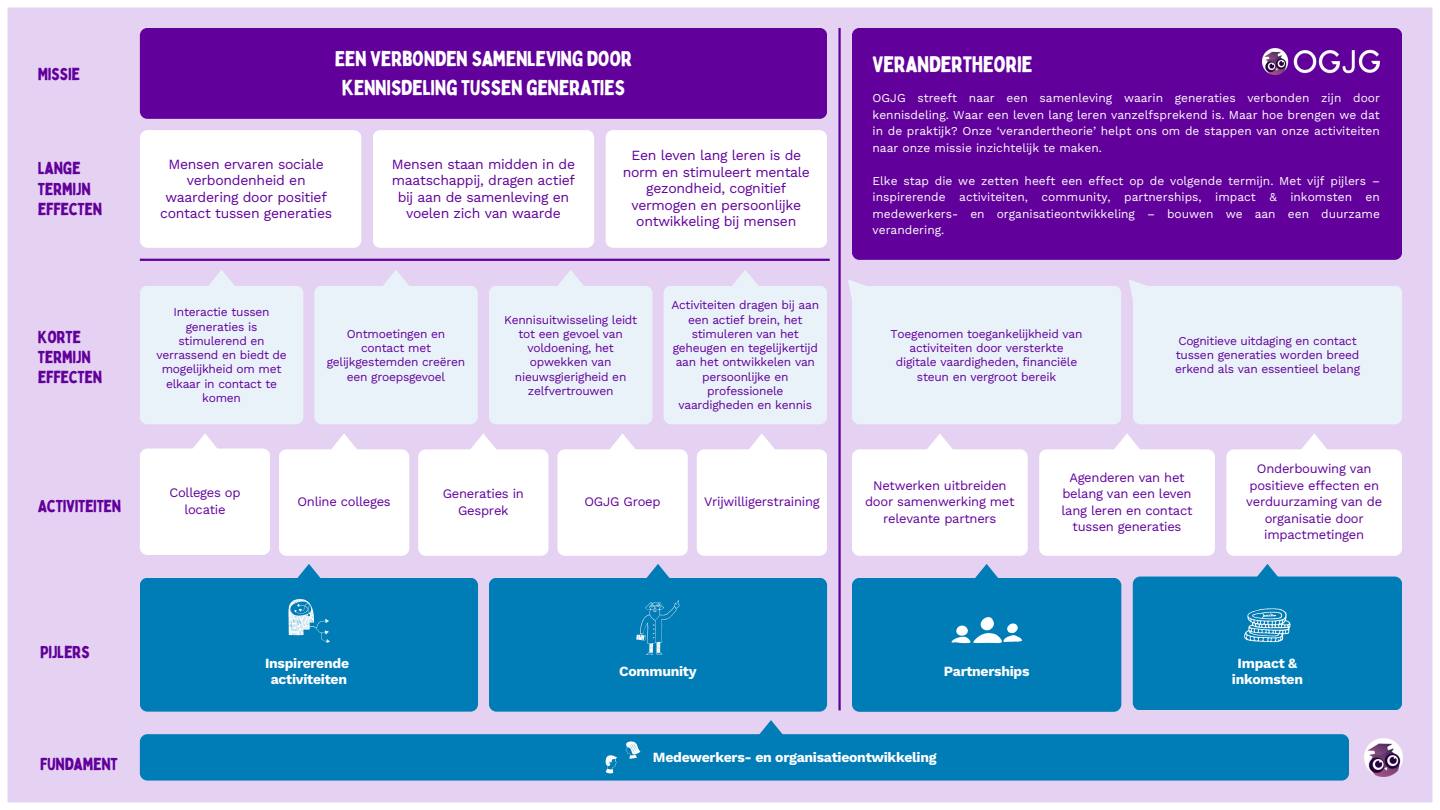
<style>
.page{position:relative;width:1440px;height:810px;background:#fff}
.page>*{position:absolute;margin:0;border:0;box-sizing:border-box;transform-origin:0 0}
.t1{font:22px "Bobby Jones";letter-spacing:-.02em;color:#fff}
.t2{font:21px/29.2px "Bobby Jones";letter-spacing:-.02em;color:#fff;text-align:center}
.t3{font:17px/20.2px "Bobby Jones";letter-spacing:-.02em;color:#61009b}
.t4{font:14px/16.5px "Work Sans";letter-spacing:-.02em;color:#61009b;text-align:center}
.t5{font:700 14px/16.5px "Work Sans";letter-spacing:-.02em;color:#fff;text-align:center}
.t6{font:13px/16.5px "Work Sans";letter-spacing:-.02em;color:#61009b;text-align:center}
.t7{font:12px/14.2px "Work Sans";letter-spacing:-.02em;color:#61009b;text-align:center}
.t8{font:12px/16.5px "Work Sans";color:#fff;text-align:justify}
</style>
<div class="page">
<div style="left:7px;top:7px;width:1426px;height:796px;background:#e5d1f1"></div>
<div style="left:852px;top:28px;width:550px;height:232px;background:#61009b;border-radius:8px"></div>
<div style="left:140px;top:130px;width:221px;height:118px;background:#fff;border-radius:8px"></div>
<div style="left:373px;top:130px;width:221px;height:118px;background:#fff;border-radius:8px"></div>
<div style="left:140px;top:28px;width:687px;height:91px;background:#61009b;border-radius:8px"></div>
<div style="left:606px;top:130px;width:221px;height:118px;background:#fff;border-radius:8px"></div>
<hr style="left:140px;top:259px;width:690px;height:2px;background:#61009b">
<div style="left:140px;top:286px;width:163px;height:138px;background:#eaf2f9;border-radius:8px"></div>
<div style="left:314px;top:286px;width:164px;height:138px;background:#eaf2f9;border-radius:8px"></div>
<div style="left:489px;top:286px;width:163px;height:138px;background:#eaf2f9;border-radius:7px"></div>
<div style="left:664px;top:286px;width:163px;height:138px;background:#eaf2f9;border-radius:8px"></div>
<div style="left:852px;top:286px;width:269px;height:138px;background:#eaf2f9;border-radius:8px"></div>
<div style="left:1133px;top:286px;width:269px;height:138px;background:#eaf2f9;border-radius:8px"></div>
<div style="left:140px;top:449px;width:130px;height:106px;background:#fff;border-radius:8px"></div>
<div style="left:1039px;top:449px;width:176px;height:107px;background:#fff;border-radius:8px"></div>
<div style="left:852px;top:449px;width:176px;height:107px;background:#fff;border-radius:7px"></div>
<div style="left:1226px;top:449px;width:176px;height:107px;background:#fff;border-radius:8px"></div>
<div style="left:279px;top:449px;width:130px;height:107px;background:#fff;border-radius:8px"></div>
<div style="left:418px;top:449px;width:130px;height:107px;background:#fff;border-radius:8px"></div>
<div style="left:557px;top:449px;width:131px;height:107px;background:#fff;border-radius:8px"></div>
<svg style="left:191px;top:433px;width:28px;height:16px"></svg>
<svg style="left:330px;top:433px;width:28px;height:17px"></svg>
<svg style="left:470px;top:433px;width:27px;height:16px"></svg>
<svg style="left:609px;top:433px;width:27px;height:16px"></svg>
<svg style="left:926px;top:433px;width:27px;height:17px"></svg>
<svg style="left:1113px;top:433px;width:28px;height:17px"></svg>
<svg style="left:1301px;top:433px;width:27px;height:17px"></svg>
<svg style="left:208px;top:270px;width:27px;height:16px"></svg>
<svg style="left:382px;top:270px;width:28px;height:16px"></svg>
<svg style="left:557px;top:270px;width:27px;height:16px"></svg>
<svg style="left:732px;top:270px;width:27px;height:16px"></svg>
<div style="left:140px;top:578px;width:338px;height:134px;background:#007cb7;border-radius:8px"></div>
<svg style="left:288px;top:599px;width:42px;height:44px"></svg>
<hr style="left:838px;top:28px;width:3px;height:682px;background:#61009b">
<div style="left:489px;top:578px;width:338px;height:134px;background:#007cb7;border-radius:8px"></div>
<svg style="left:636px;top:600px;width:43px;height:55px"></svg>
<div style="left:852px;top:578px;width:269px;height:134px;background:#007cb7;border-radius:8px"></div>
<div style="left:1133px;top:577px;width:269px;height:133px;background:#007cb7;border-radius:8px"></div>
<svg style="left:951px;top:617px;width:71px;height:26px"></svg>
<svg style="left:1244px;top:608px;width:47px;height:34px"></svg>
<svg style="left:973px;top:564px;width:27px;height:14px"></svg>
<svg style="left:1254px;top:564px;width:27px;height:13px"></svg>
<svg style="left:295px;top:564px;width:28px;height:14px"></svg>
<svg style="left:644px;top:564px;width:28px;height:14px"></svg>
<div style="left:140px;top:734px;width:1209px;height:47px;background:#007cb7;border-radius:8px"></div>
<svg style="left:757px;top:720px;width:28px;height:15px"></svg>
<svg style="left:848px;top:279px;width:24px;height:25px"></svg>
<svg style="left:606px;top:741px;width:34px;height:32px"></svg>
<svg style="left:1129px;top:279px;width:24px;height:25px"></svg>
<img style="left:1263px;top:49px;width:117px;height:26px">
<img style="left:1365px;top:739px;width:37px;height:37px">
<div style="left:697px;top:449px;width:130px;height:107px;background:#fff;border-radius:8px"></div>
<svg style="left:748px;top:433px;width:28px;height:17px"></svg>
<h2 class="t3" style="left:38px;top:63px;width:44px">MISSIE</h2>
<h2 class="t3" style="left:38px;top:158px;width:66px">LANGE<br>TERMIJN<br>EFFECTEN</h2>
<h1 class="t3" style="left:38px;top:326px;width:66px">KORTE<br>TERMIJN<br>EFFECTEN</h1>
<h4 class="t3" style="left:38px;top:495px;width:85px">ACTIVITEITEN</h4>
<h2 class="t2" style="left:335px;top:43px;width:299px">EEN VERBONDEN SAMENLEVING DOOR<br>KENNISDELING TUSSEN GENERATIES</h2>
<h4 class="t4" style="left:160px;top:156px;width:174px">Mensen ervaren sociale verbondenheid en waardering door positief contact tussen generaties</h4>
<h4 class="t4" style="left:392px;top:156px;width:185px">Mensen staan midden in de maatschappij, dragen actief bij aan de samenleving en voelen zich van waarde</h4>
<p class="t4" style="left:623px;top:147px;width:189px">Een leven lang leren is de norm en stimuleert mentale gezondheid, cognitief vermogen en persoonlijke ontwikkeling bij mensen</p>
<p class="t7" style="left:156px;top:305px;width:132px">Interactie tussen generaties is stimulerend en verrassend en biedt de mogelijkheid om met elkaar in contact te komen</p>
<p class="t7" style="left:327px;top:327px;width:140px">Ontmoetingen en contact met gelijkgestemden creëren een groepsgevoel</p>
<p class="t7" style="left:504px;top:312px;width:135px">Kennisuitwisseling leidt tot een gevoel van voldoening, het opwekken van nieuwsgierigheid en zelfvertrouwen</p>
<p class="t7" style="left:671px;top:298px;width:149px">Activiteiten dragen bij aan een actief brein, het stimuleren van het geheugen en tegelijkertijd aan het ontwikkelen van persoonlijke en professionele vaardigheden en kennis</p>
<h4 class="t6" style="left:169px;top:485px;width:73px">Colleges op locatie</h4>
<h3 class="t6" style="left:297px;top:494px;width:95px">Online colleges</h3>
<p class="t6" style="left:443px;top:485px;width:83px">Generaties in<br>Gesprek</p>
<h3 class="t6" style="left:585px;top:494px;width:78px">OGJG Groep</h3>
<h4 class="t6" style="left:704px;top:494px;width:117px">Vrijwilligerstraining</h4>
<h2 class="t1" style="left:873px;top:50px;width:162px">VERANDERTHEORIE</h2>
<h2 class="t8" style="left:873px;top:90px;width:509px">OGJG streeft naar een samenleving waarin generaties verbonden zijn door kennisdeling. Waar een leven lang leren vanzelfsprekend is. Maar hoe brengen we dat in de praktijk? Onze ‘verandertheorie’ helpt ons om de stappen van onze activiteiten naar onze missie inzichtelijk te maken.</h2>
<h2 class="t8" style="left:873px;top:172px;width:509px">Elke stap die we zetten heeft een effect op de volgende termijn. Met vijf pijlers – inspirerende activiteiten, community, partnerships, impact &amp; inkomsten en medewerkers- en organisatieontwikkeling – bouwen we aan een duurzame verandering.</h2>
<h4 class="t7" style="left:891px;top:327px;width:193px">Toegenomen toegankelijkheid van activiteiten door versterkte digitale vaardigheden, financiële steun en vergroot bereik</h4>
<h4 class="t7" style="left:1175px;top:334px;width:187px;text-align:left">Cognitieve uitdaging en contact tussen generaties worden breed erkend als van essentieel belang</h4>
<h4 class="t6" style="left:865px;top:477px;width:151px">Netwerken uitbreiden door samenwerking met relevante partners</h4>
<h4 class="t6" style="left:1062px;top:469px;width:132px">Agenderen van het belang van een leven lang leren en contact tussen generaties</h4>
<p class="t6" style="left:1246px;top:461px;width:137px">Onderbouwing van positieve effecten en verduurzaming van de organisatie door impactmetingen</p>
<p class="t3" style="left:40px;top:642px;width:51px">PIJLERS</p>
<h1 class="t5" style="left:265px;top:655px;width:86px">Inspirerende activiteiten</h1>
<p class="t5" style="left:619px;top:663px;width:79px">Community</p>
<p class="t5" style="left:944px;top:663px;width:87px">Partnerships</p>
<p class="t5" style="left:1232px;top:655px;width:73px">Impact &amp; inkomsten</p>
<p class="t3" style="left:40px;top:753px;width:79px">FUNDAMENT</p>
<p class="t5" style="left:653px;top:749px;width:285px">Medewerkers- en organisatieontwikkeling</p>
</div>
